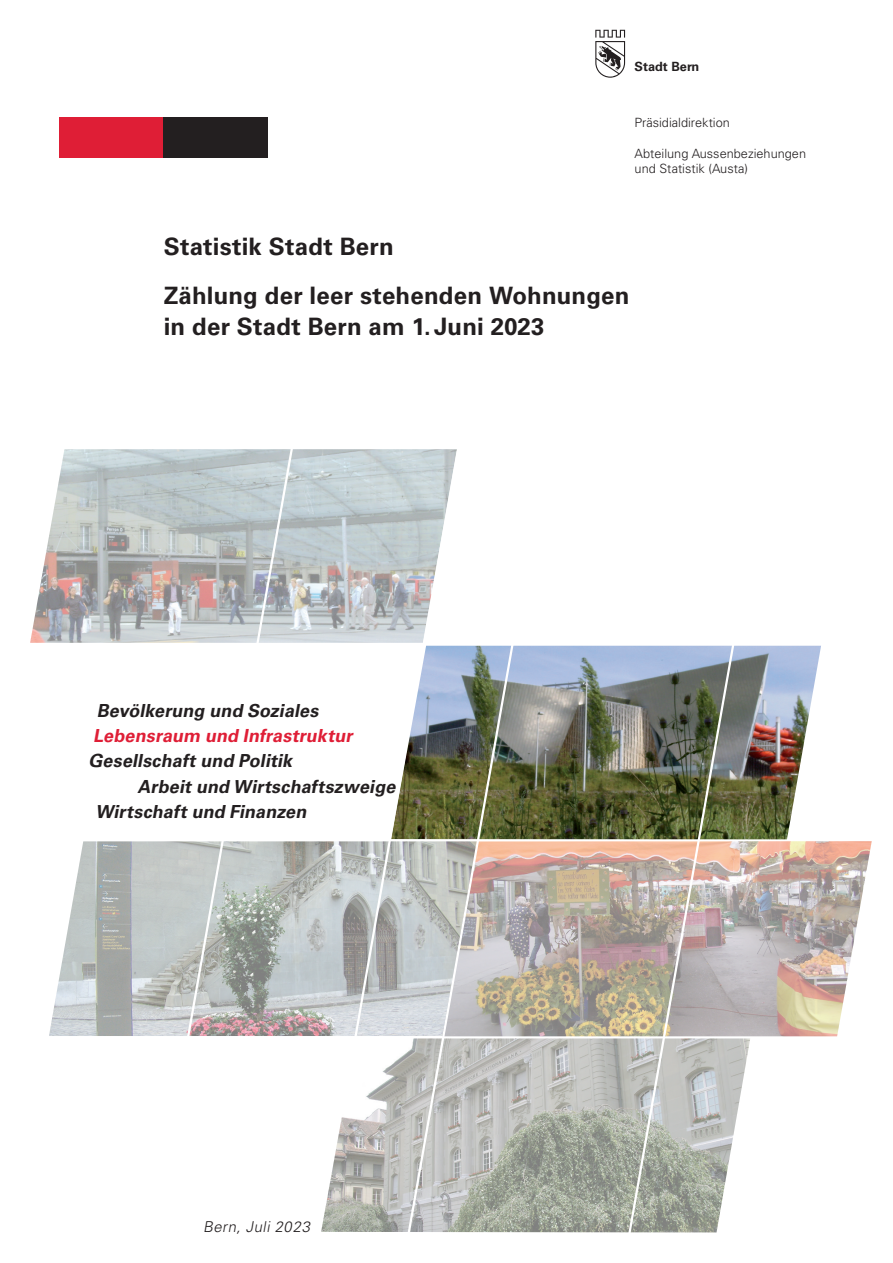
<style>
.page{position:relative;width:893px;height:1263px;background:#fff}
.page>*{position:absolute;margin:0;border:0;box-sizing:border-box;transform-origin:0 0}
.t1{font:700 24px/30.8px "Univers LT Std";letter-spacing:.01em;color:#231f20}
.t2{font:italic 700 18px "Univers LT Std";color:#231f20}
.t3{font:italic 700 18px "Univers LT Std";color:#df1e36}
.t4{font:italic 300 15px "Univers LT Std";color:#231f20}
.t5{font:300 12.75px/15.3px "Univers LT Std";color:#231f20}
.t6{font:700 12.75px "Univers LT Std";color:#231f20}
</style>
<div class="page">
<img style="left:30px;top:449px;width:315px;height:194px">
<img style="left:49px;top:841px;width:296px;height:195px">
<img style="left:527px;top:646px;width:294px;height:193px">
<img style="left:321px;top:1038px;width:429px;height:194px">
<img style="left:527px;top:841px;width:345px;height:195px">
<img style="left:401px;top:645px;width:126px;height:588px">
<img style="left:623px;top:645px;width:123px;height:588px">
<svg style="left:345px;top:449px;width:117px;height:629px"></svg>
<svg style="left:178px;top:449px;width:136px;height:587px"></svg>
<svg style="left:595px;top:30px;width:30px;height:48px"></svg>
<div style="left:60px;top:118px;width:104px;height:40px;background:#df1e36"></div>
<div style="left:164px;top:118px;width:104px;height:40px;background:#231f20"></div>
<p class="t6" style="left:635px;top:59px;width:66px">Stadt Bern</p>
<h1 class="t1" style="left:164px;top:231px;width:231px">Statistik Stadt Bern</h1>
<p class="t5" style="left:635px;top:115px;width:97px">Präsidialdirektion</p>
<p class="t5" style="left:635px;top:145px;width:173px">Abteilung Aussenbeziehungen und Statistik (Austa)</p>
<h1 class="t1" style="left:164px;top:281px;width:467px">Zählung der leer stehenden Wohnungen in der Stadt Bern am 1.Juni 2023</h1>
<p class="t2" style="left:97px;top:700px;width:227px">Bevölkerung und Soziales</p>
<p class="t3" style="left:93px;top:725px;width:265px">Lebensraum und Infrastruktur</p>
<p class="t2" style="left:89px;top:750px;width:209px">Gesellschaft und Politik</p>
<p class="t2" style="left:138px;top:776px;width:263px">Arbeit und Wirtschaftszweige</p>
<p class="t2" style="left:95px;top:801px;width:216px">Wirtschaft und Finanzen</p>
<p class="t4" style="left:203px;top:1217px;width:112px">Bern, Juli 2023</p>
</div>
